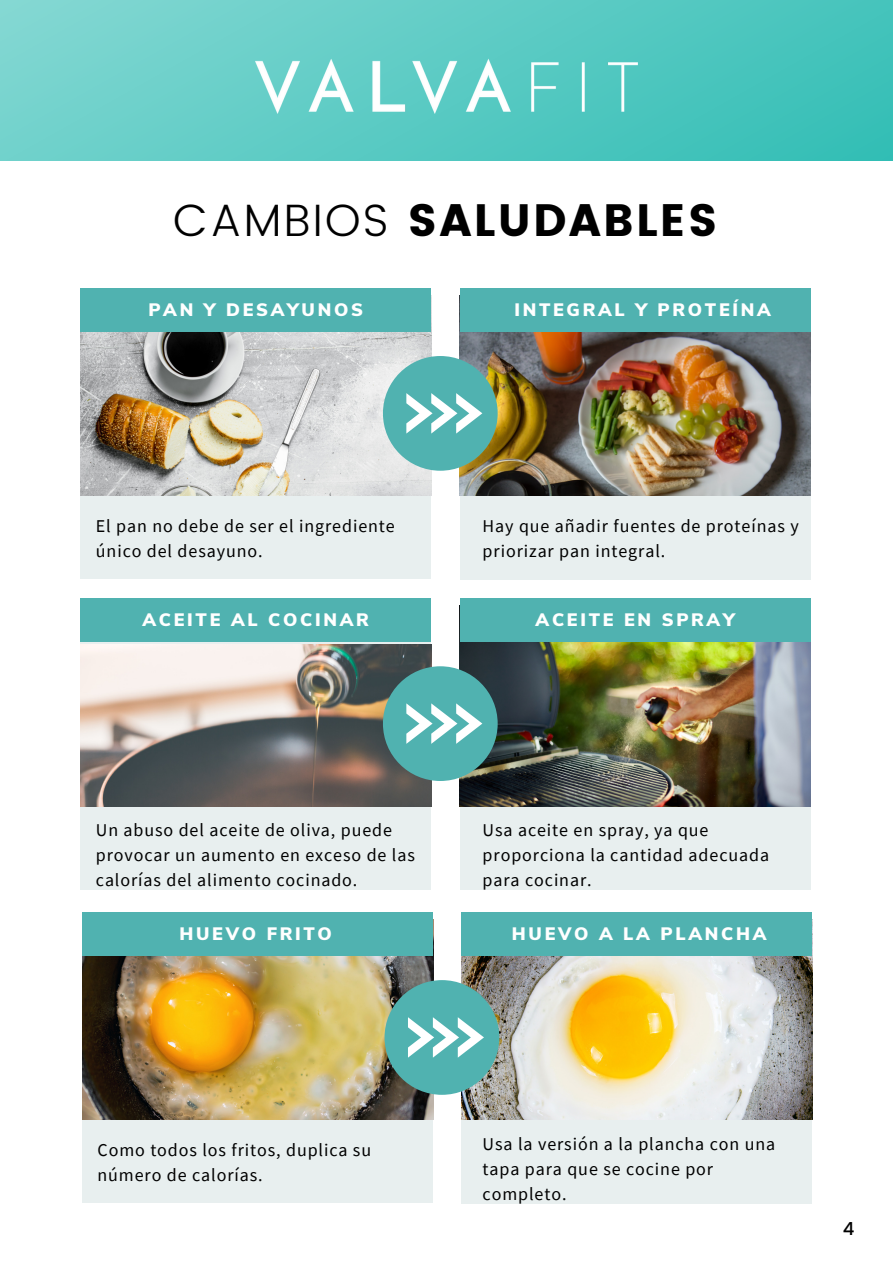
<style>
.page{position:relative;width:893px;height:1264px;background:#fff}
.page>*{position:absolute;margin:0;border:0;box-sizing:border-box;transform-origin:0 0}
.t1{font:45.3px "Poppins";letter-spacing:.05em;color:#000}
.t2{font:18px/24.8px "Source Sans Pro";letter-spacing:.05em;color:#000}
.t3{font:900 18px "Nunito Sans";letter-spacing:.15em;color:#fff}
.t4{font:500 18px "Poppins";color:#000}
.s1{font-weight:300}
</style>
<div class="page">
<div style="left:460px;top:296px;width:350px;height:283px;background:#e8efef"></div>
<img style="left:460px;top:332px;width:350px;height:164px">
<div style="left:460px;top:288px;width:350px;height:44px;background:#50b2b0"></div>
<div style="left:80px;top:295px;width:351px;height:284px;background:#e8efef"></div>
<img style="left:81px;top:332px;width:350px;height:164px">
<div style="left:81px;top:288px;width:350px;height:44px;background:#50b2b0"></div>
<div style="left:383px;top:356px;width:114px;height:114px;background:#50b2b0;border-radius:50%"></div>
<svg style="left:406px;top:393px;width:76px;height:40px"></svg>
<div style="left:80px;top:606px;width:351px;height:283px;background:#e8efef"></div>
<img style="left:80px;top:644px;width:351px;height:162px">
<div style="left:81px;top:598px;width:350px;height:44px;background:#50b2b0"></div>
<div style="left:460px;top:606px;width:350px;height:283px;background:#e8efef"></div>
<img style="left:460px;top:642px;width:350px;height:164px">
<div style="left:460px;top:598px;width:350px;height:44px;background:#50b2b0"></div>
<div style="left:383px;top:666px;width:114px;height:115px;background:#50b2b0;border-radius:50%"></div>
<svg style="left:406px;top:703px;width:76px;height:40px"></svg>
<div style="left:82px;top:919px;width:351px;height:283px;background:#e8efef"></div>
<img style="left:82px;top:956px;width:351px;height:163px">
<div style="left:82px;top:912px;width:351px;height:44px;background:#50b2b0"></div>
<div style="left:461px;top:920px;width:351px;height:283px;background:#e8efef"></div>
<img style="left:461px;top:956px;width:351px;height:163px">
<div style="left:461px;top:912px;width:351px;height:44px;background:#50b2b0"></div>
<div style="left:384px;top:980px;width:115px;height:114px;background:#50b2b0;border-radius:50%"></div>
<svg style="left:408px;top:1017px;width:76px;height:40px"></svg>
<div style="left:1px;top:0;width:891px;height:161px;background:linear-gradient(to right,#7cd5d0,#3cc1b9)"></div>
<img style="left:115px;top:44px;width:662px;height:91px">
<h1 class="t1" style="left:173px;top:193px;width:546px"><span class="s1">CAMBIOS</span> SALUDABLES</h1>
<p class="t3" style="left:148px;top:297px;width:216px">PAN Y DESAYUNOS</p>
<p class="t3" style="left:514px;top:297px;width:258px">INTEGRAL Y PROTEÍNA</p>
<p class="t2" style="left:96px;top:513px;width:300px">El pan no debe de ser el ingrediente único del desayuno.</p>
<p class="t3" style="left:143px;top:607px;width:228px">ACEITE AL COCINAR</p>
<p class="t2" style="left:482px;top:513px;width:317px">Hay que añadir fuentes de proteínas y priorizar pan integral.</p>
<p class="t3" style="left:535px;top:607px;width:200px">ACEITE EN SPRAY</p>
<p class="t2" style="left:96px;top:817px;width:320px">Un abuso del aceite de oliva, puede provocar un aumento en exceso de las calorías del alimento cocinado.</p>
<p class="t2" style="left:482px;top:817px;width:288px">Usa aceite en spray, ya que proporciona la cantidad adecuada para cocinar.</p>
<p class="t3" style="left:179px;top:921px;width:154px">HUEVO FRITO</p>
<p class="t3" style="left:512px;top:921px;width:256px">HUEVO A LA PLANCHA</p>
<p class="t2" style="left:97px;top:1137px;width:275px">Como todos los fritos, duplica su número de calorías.</p>
<p class="t2" style="left:482px;top:1131px;width:294px">Usa la versión a la plancha con una tapa para que se cocine por completo.</p>
<p class="t4" style="left:842px;top:1215px;width:13px">4</p>
</div>
